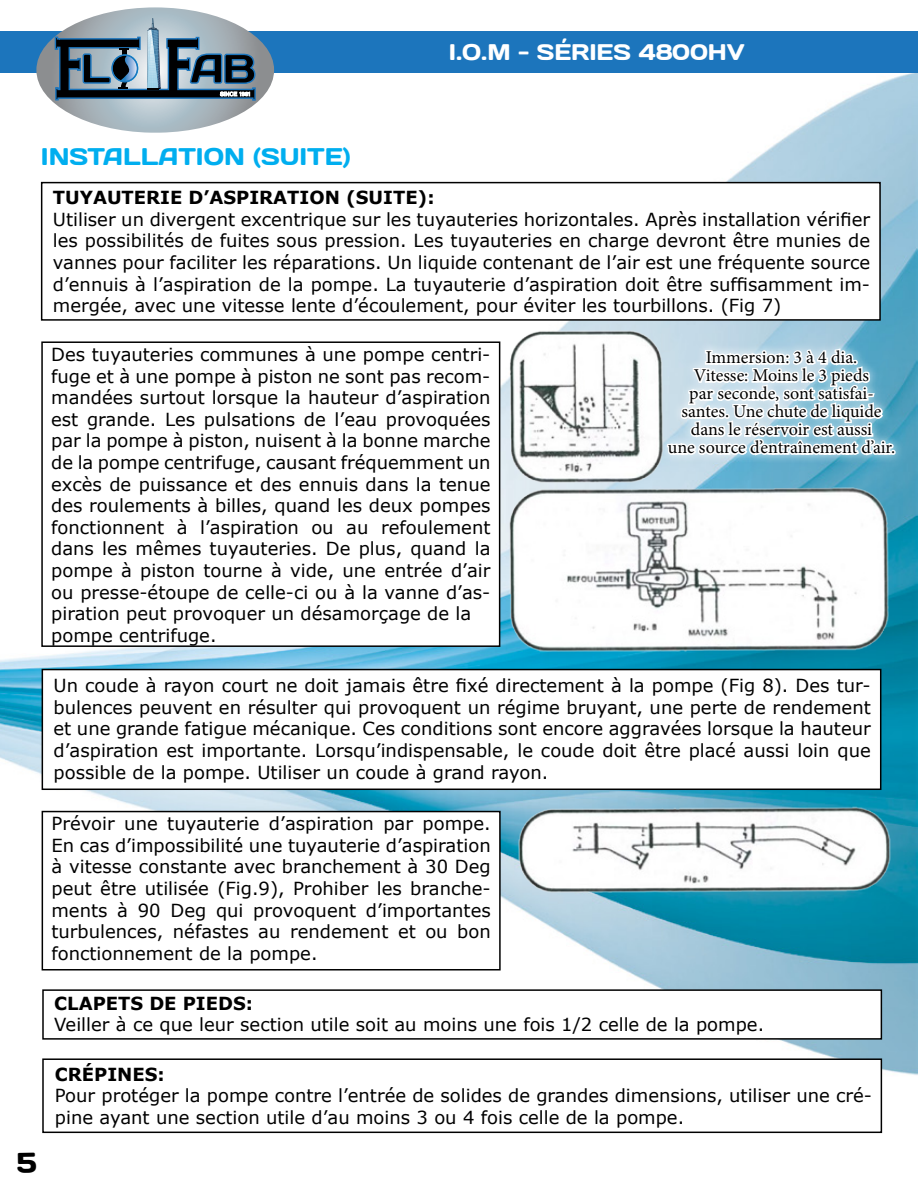
<style>
.page{position:relative;width:918px;height:1188px;background:#fff}
.page>*{position:absolute;margin:0;border:0;box-sizing:border-box;transform-origin:0 0}
.t1{font:24px "Days";color:#00aeef}
.t2{font:22.5px "Days";color:#fff}
.t3{font:18px/21.6px "Verdana";color:#000;text-align:justify}
.t4{font:18px/18px "Minion Pro";color:#000;text-align:center}
.t5{font:700 18px "Verdana";color:#000}
</style>
<div class="page">
<img style="left:0;top:72px;width:918px;height:1062px">
<div style="left:0;top:31px;width:918px;height:41px;background:#1c75bc"></div>
<svg style="left:36px;top:7px;width:238px;height:126px"></svg>
<div style="left:42px;top:183px;width:838px;height:137px;background:#fff"></div>
<div style="left:41px;top:182px;width:840px;height:139px;border:2px solid #000"></div>
<div style="left:42px;top:670px;width:839px;height:119px;background:#fff"></div>
<div style="left:42px;top:669px;width:839px;height:121px;border:2px solid #000"></div>
<img style="left:500px;top:318px;width:165px;height:169px">
<div style="left:658px;top:339px;width:246px;height:126px;background:#fff;opacity:.75"></div>
<svg style="left:665px;top:153px;width:231px;height:445px"></svg>
<div style="left:42px;top:342px;width:458px;height:304px;background:#fff"></div>
<div style="left:41px;top:341px;width:459px;height:306px;border:2px solid #000"></div>
<div style="left:42px;top:812px;width:458px;height:158px;background:#fff"></div>
<div style="left:42px;top:811px;width:459px;height:160px;border:2px solid #000"></div>
<img style="left:503px;top:487px;width:392px;height:166px">
<img style="left:513px;top:801px;width:382px;height:95px">
<div style="left:43px;top:990px;width:838px;height:49px;background:#fff"></div>
<div style="left:42px;top:989px;width:840px;height:51px;border:2px solid #000"></div>
<div style="left:43px;top:1059px;width:838px;height:73px;background:#fff"></div>
<div style="left:42px;top:1058px;width:840px;height:75px;border:2px solid #000"></div>
<p class="t2" style="left:449px;top:37px;width:298px">I.O.M - SÉRIES 4800HV</p>
<h1 class="t1" style="left:41px;top:141px;width:311px">INSTALLATION (SUITE)</h1>
<p class="t5" style="left:53px;top:185px;width:383px">TUYAUTERIE D’ASPIRATION (SUITE):</p>
<p class="t3" style="left:53px;top:208px;width:819px">Utiliser un divergent excentrique sur les tuyauteries horizontales. Après installation vérifier les possibilités de fuites sous pression. Les tuyauteries en charge devront être munies de vannes pour faciliter les réparations. Un liquide contenant de l’air est une fréquente source d’ennuis à l’aspiration de la pompe. La tuyauterie d’aspiration doit être suffisamment im&shy;mergée, avec une vitesse lente d’écoulement, pour éviter les tourbillons. (Fig 7)</p>
<p class="t3" style="left:51px;top:343px;width:441px;text-align:left">Des tuyauteries communes à une pompe centri&shy;fuge et à une pompe à piston ne sont pas recom&shy;mandées surtout lorsque la hauteur d’aspiration est grande. Les pulsations de l’eau provoquées par la pompe à piston, nuisent à la bonne marche de la pompe centrifuge, causant fréquemment un excès de puissance et des ennuis dans la tenue des roulements à billes, quand les deux pompes fonctionnent à l’aspiration ou au refoulement dans les mêmes tuyauteries. De plus, quand la pompe à piston tourne à vide, une entrée d’air ou presse-étoupe de celle-ci ou à la vanne d’as&shy;piration peut provoquer un désamorçage de la pompe centrifuge.</p>
<p class="t4" style="left:668px;top:349px;width:229px">Immersion: 3 à 4 dia.<br>Vitesse: Moins le 3 pieds<br>par seconde, sont satisfai&shy;santes. Une chute de liquide dans le réservoir est aussi<br>une source d’entraînement d’air.</p>
<p class="t3" style="left:54px;top:675px;width:819px">Un coude à rayon court ne doit jamais être fixé directement à la pompe (Fig 8). Des tur&shy;bulences peuvent en résulter qui provoquent un régime bruyant, une perte de rendement et une grande fatigue mécanique. Ces conditions sont encore aggravées lorsque la hauteur d’aspiration est importante. Lorsqu’indispensable, le coude doit être placé aussi loin que possible de la pompe. Utiliser un coude à grand rayon.</p>
<p class="t3" style="left:51px;top:813px;width:441px">Prévoir une tuyauterie d’aspiration par pompe.<br>En cas d’impossibilité une tuyauterie d’aspiration à vitesse constante avec branchement à 30 Deg peut être utilisée (Fig.9), Prohiber les branche&shy;ments à 90 Deg qui provoquent d’importantes turbulences, néfastes au rendement et ou bon fonctionnement de la pompe.</p>
<p class="t5" style="left:54px;top:990px;width:200px">CLAPETS DE PIEDS:</p>
<p class="t3" style="left:54px;top:1014px;width:712px">Veiller à ce que leur section utile soit au moins une fois 1/2 celle de la pompe.</p>
<p class="t5" style="left:55px;top:1061px;width:111px">CRÉPINES:</p>
<p class="t3" style="left:55px;top:1085px;width:819px">Pour protéger la pompe contre l’entrée de solides de grandes dimensions, utiliser une cré&shy;pine ayant une section utile d’au moins 3 ou 4 fois celle de la pompe.</p>
</div>
